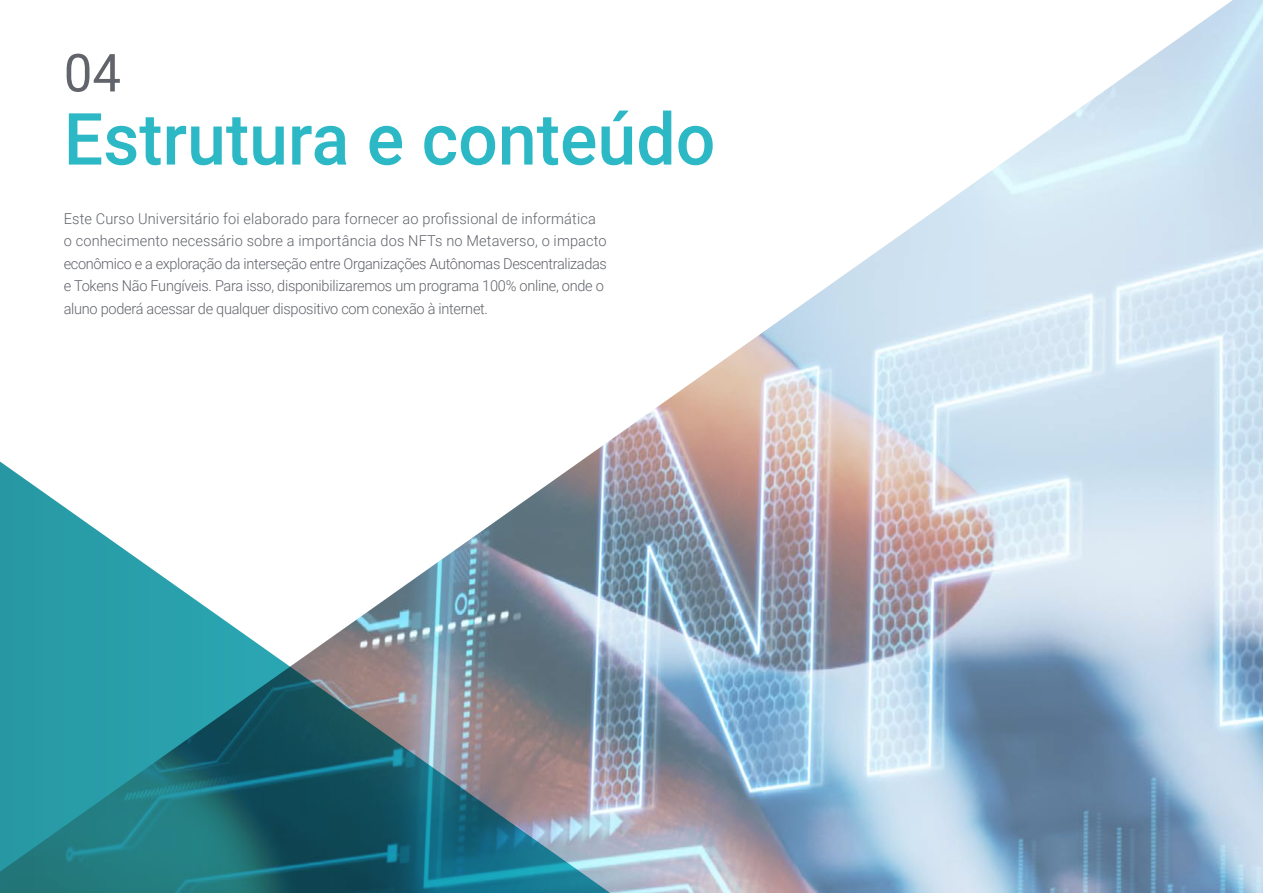
<style>
.page{position:relative;width:1263px;height:893px;background:#fff}
.page>*{position:absolute;margin:0;border:0;box-sizing:border-box;transform-origin:0 0}
.t1{font:500 72px "Roboto";color:#2db8c5}
.t2{font:52.5px "Roboto";color:#61646a}
.t3{font:300 15px/22.5px "Roboto";letter-spacing:-.02em;color:#61646a}
</style>
<div class="page">
<img style="left:602px;top:0;width:661px;height:893px">
<svg style="left:0;top:446px;width:640px;height:447px"></svg>
<h2 class="t2" style="left:64px;top:36px;width:59px">04</h2>
<h1 class="t1" style="left:64px;top:89px;width:653px">Estrutura e conteúdo</h1>
<p class="t3" style="left:64px;top:207px;width:545px">Este Curso Universitário foi elaborado para fornecer ao profissional de informática o conhecimento necessário sobre a importância dos NFTs no Metaverso, o impacto econômico e a exploração da interseção entre Organizações Autônomas Descentralizadas e Tokens Não Fungíveis. Para isso, disponibilizaremos um programa 100% online, onde o aluno poderá acessar de qualquer dispositivo com conexão à internet.</p>
</div>
